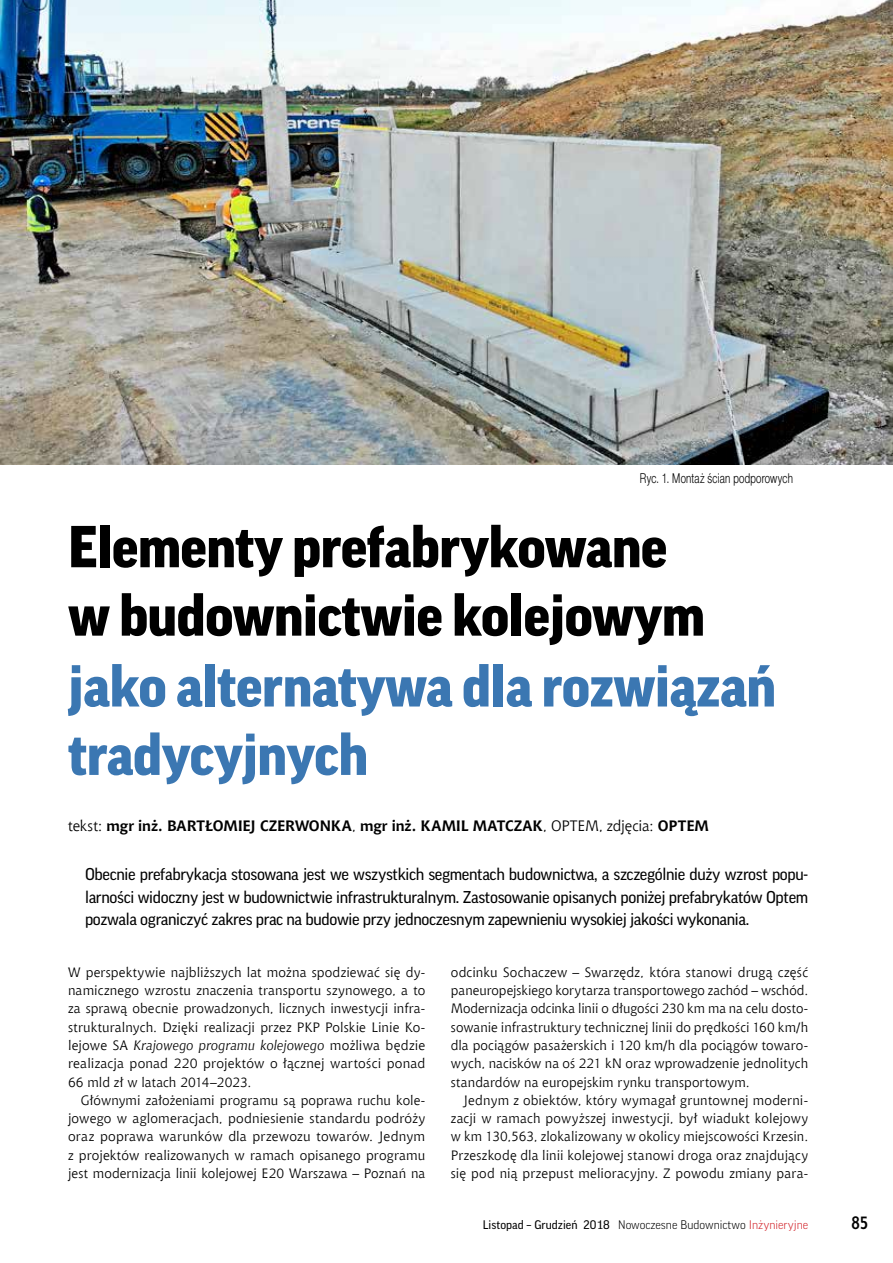
<style>
.page{position:relative;width:893px;height:1263px;background:#fff}
.page>*{position:absolute;margin:0;border:0;box-sizing:border-box;transform-origin:0 0}
.t1{font:900 57px/68.4px "Good Pro";letter-spacing:-.01em;color:#000}
.t2{font:900 57px/68.4px "Good Pro";letter-spacing:-.01em;color:#3b77b2}
.t3{font:700 18px "Aerton Cnd EFN";color:#000}
.t4{font:16.5px/22.5px "Good Pro";letter-spacing:-.02em;color:#000;text-align:justify}
.t5{font:700 15px "Chianti EU";letter-spacing:-.005em;color:#000}
.t6{font:13.5px/18.3px "Chianti EU";letter-spacing:.01em;color:#000;text-align:justify}
.t7{font:13.5px "Switzer Cnd EFN Light";letter-spacing:.015em;color:#000;scale:.9 1}
.t8{font:12px "Good Pro";color:#000}
.s1{font-weight:400}
.s2{font-style:italic}
.s3{font-weight:300}
.s4{font-weight:300;color:#d2232a}
</style>
<div class="page">
<img style="left:0;top:0;width:893px;height:465px">
<p class="t7" style="left:640px;top:470px;width:172px">Ryc. 1. Montaż ścian podporowych</p>
<h1 class="t1" style="left:68px;top:513px;width:638px">Elementy prefabrykowane w budownictwie kolejowym</h1>
<h1 class="t2" style="left:68px;top:652px;width:709px">jako alternatywa dla rozwiązań tradycyjnych</h1>
<p class="t5" style="left:68px;top:817px;width:642px"><span class="s1">tekst:</span> mgr inż. BARTŁOMIEJ CZERWONKA<span class="s1">,</span> mgr inż. KAMIL MATCZAK<span class="s1">, OPTEM, zdjęcia:</span> OPTEM</p>
<p class="t4" style="left:85px;top:863px;width:725px">Obecnie prefabrykacja stosowana jest we wszystkich segmentach budownictwa, a szczególnie duży wzrost popu&shy;larności widoczny jest w budownictwie infrastrukturalnym. Zastosowanie opisanych poniżej prefabrykatów Optem pozwala ograniczyć zakres prac na budowie przy jednoczesnym zapewnieniu wysokiej jakości wykonania.</p>
<p class="t6" style="left:68px;top:963px;width:359px">W perspektywie najbliższych lat można spodziewać się dy&shy;namicznego wzrostu znaczenia transportu szynowego, a to za sprawą obecnie prowadzonych, licznych inwestycji infra&shy;strukturalnych. Dzięki realizacji przez PKP Polskie Linie Ko&shy;lejowe SA <span class="s2">Krajowego programu kolejowego</span> możliwa będzie realizacja ponad 220 projektów o łącznej wartości ponad 66 mld zł w latach 2014–2023.</p>
<p class="t6" style="left:68px;top:1091px;width:359px;text-indent:13px">Głównymi założeniami programu są poprawa ruchu kole&shy;jowego w aglomeracjach, podniesienie standardu podróży oraz poprawa warunków dla przewozu towarów. Jednym z projektów realizowanych w ramach opisanego programu jest modernizacja linii kolejowej E20 Warszawa – Poznań na</p>
<p class="t6" style="left:451px;top:963px;width:359px">odcinku Sochaczew – Swarzędz, która stanowi drugą część paneuropejskiego korytarza transportowego zachód – wschód.<br>Modernizacja odcinka linii o długości 230 km ma na celu dosto&shy;sowanie infrastruktury technicznej linii do prędkości 160 km/h dla pociągów pasażerskich i 120 km/h dla pociągów towaro&shy;wych, nacisków na oś 221 kN oraz wprowadzenie jednolitych standardów na europejskim rynku transportowym.</p>
<p class="t6" style="left:451px;top:1091px;width:359px;text-indent:13px">Jednym z obiektów, który wymagał gruntownej moderni&shy;zacji w ramach powyższej inwestycji, był wiadukt kolejowy w km 130,563, zlokalizowany w okolicy miejscowości Krzesin.<br>Przeszkodę dla linii kolejowej stanowi droga oraz znajdujący się pod nią przepust melioracyjny. Z powodu zmiany para-</p>
<p class="t8" style="left:483px;top:1218px;width:327px">Listopad – Grudzień 2018 <span class="s3">Nowoczesne Budownictwo</span> <span class="s4">Inżynieryjne</span></p>
<h2 class="t3" style="left:851px;top:1212px;width:18px">85</h2>
</div>
